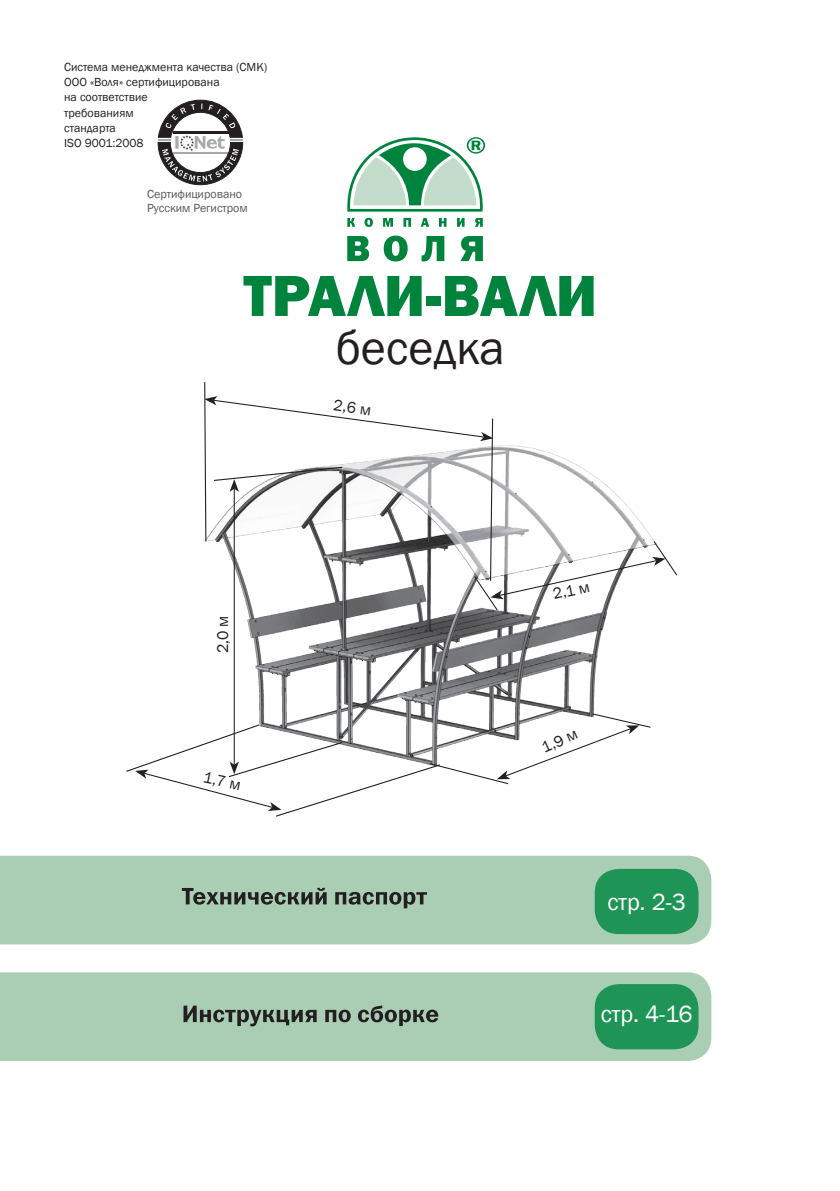
<style>
.page{position:relative;width:840px;height:1191px;background:#fff}
.page>*{position:absolute;margin:0;border:0;box-sizing:border-box;transform-origin:0 0}
.Заголовки{font:800 60px "Franklin Gothic";color:#00843d}
.t1{font:48px "Franklin Gothic";color:#231f20}
.Заголовки-2{font:24px "Franklin Gothic";color:#fff}
.выноска{font:16px "Franklin Gothic";color:#231f20}
.t2{font:12px "Franklin Gothic";color:#231f20}
.t3{font:12px "Franklin Gothic";color:#57585a}
</style>
<div class="page">
<img style="left:247px;top:611px;width:360px;height:101px">
<div style="left:0;top:855px;width:711px;height:89px;background:#aaceb3"></div>
<div style="left:0;top:972px;width:711px;height:89px;background:#aaceb3"></div>
<svg style="left:182px;top:887px;width:244px;height:21px;background:#7d9482"></svg>
<svg style="left:183px;top:1005px;width:255px;height:21px;background:#7c9381"></svg>
<div style="left:594px;top:984px;width:104px;height:65px;background:#1e9557;border-radius:24px"></div>
<div style="left:594px;top:869px;width:104px;height:65px;background:#1e9557;border-radius:24px"></div>
<svg style="left:347px;top:137px;width:138px;height:125px"></svg>
<svg style="left:158px;top:100px;width:85px;height:85px"></svg>
<hr style="left:233px;top:489px;width:2px;height:275px;background:#231f20">
<svg style="left:126px;top:712px;width:525px;height:105px"></svg>
<svg style="left:204px;top:382px;width:473px;height:229px"></svg>
<p class="t2" style="left:64px;top:59px;width:205px">Система менеджмента качества (СМК)</p>
<p class="t2" style="left:64px;top:75px;width:157px">ООО «Воля» сертифицирована</p>
<p class="t2" style="left:64px;top:90px;width:85px">на соответствие</p>
<p class="t2" style="left:64px;top:105px;width:71px">требованиям</p>
<p class="t2" style="left:64px;top:121px;width:53px">стандарта</p>
<p class="t2" style="left:64px;top:136px;width:81px">ISO 9001:2008</p>
<p class="t3" style="left:147px;top:187px;width:96px">Сертифицировано</p>
<p class="t3" style="left:147px;top:200px;width:102px">Русским Регистром</p>
<p class="Заголовки" style="left:243px;top:257px;width:355px">ТРАЛИ-ВАЛИ</p>
<p class="t1" style="left:335px;top:318px;width:171px">беседка</p>
<p class="выноска" style="left:335px;top:395px;width:39px;rotate:8deg">2,6 м</p>
<p class="выноска" style="left:213px;top:653px;width:39px;rotate:-90deg">2,0 м</p>
<p class="выноска" style="left:206px;top:767px;width:39px;rotate:12deg">1,7 м</p>
<p class="выноска" style="left:550px;top:584px;width:39px;rotate:-12deg">2,1 м</p>
<p class="выноска" style="left:538px;top:739px;width:39px;rotate:-24deg">1,9 м</p>
<p class="Заголовки-2" style="left:607px;top:887px;width:80px">стр. 2-3</p>
<p class="Заголовки-2" style="left:600px;top:999px;width:93px">стр. 4-16</p>
</div>
